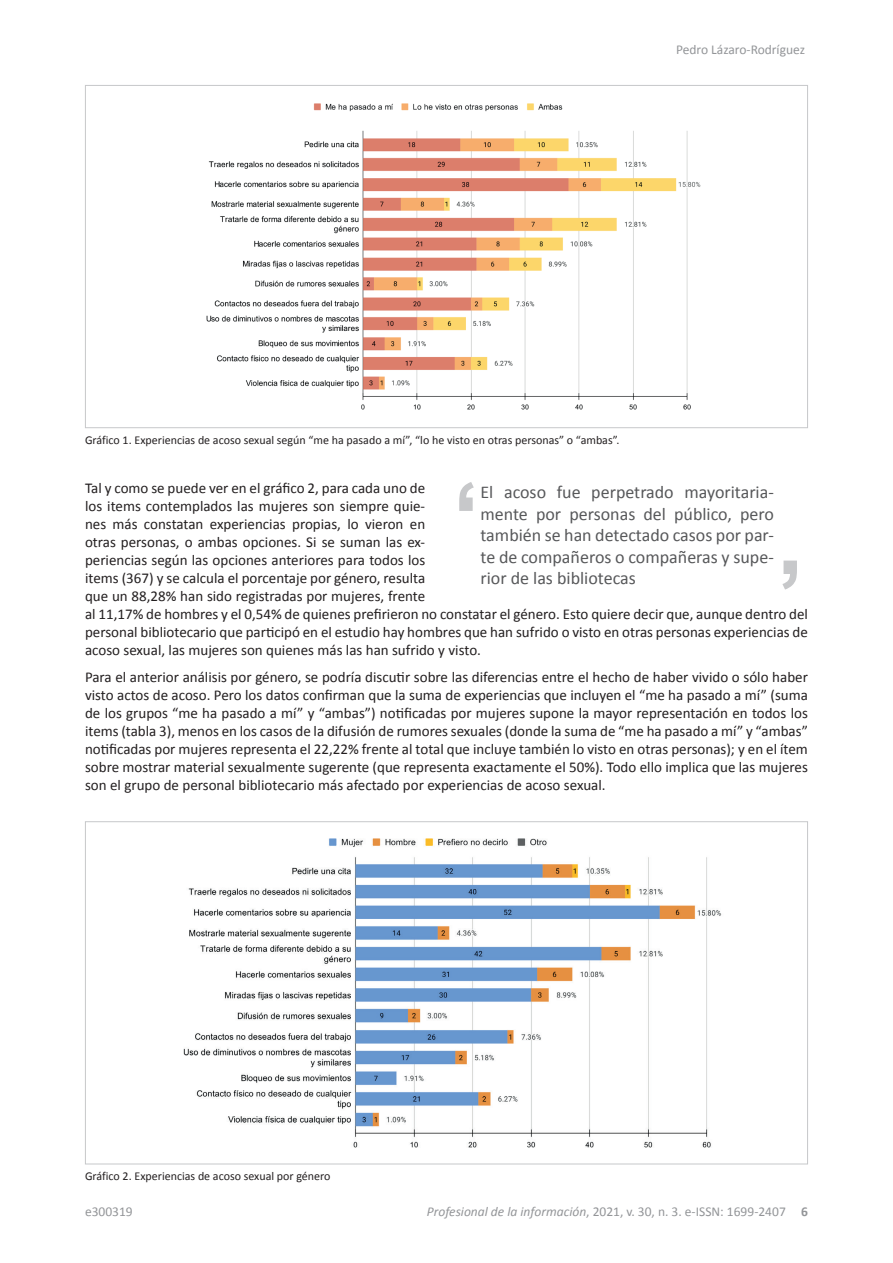
<style>
.page{position:relative;width:893px;height:1263px;background:#fff}
.page>*{position:absolute;margin:0;border:0;box-sizing:border-box;transform-origin:0 0}
.t1{font:18px/21.6px "Calibri";color:#57585a;text-align:justify}
.t2{font:15px/18px "Calibri";color:#231f20}
.t3{font:13.5px "Calibri";color:#939598}
.t4{font:12px "Calibri";color:#231f20}
.s1{font-style:italic}
.s2{font-weight:700}
</style>
<div class="page">
<svg style="left:782px;top:561px;width:15px;height:28px"></svg>
<svg style="left:459px;top:482px;width:15px;height:29px"></svg>
<img style="left:206px;top:103px;width:495px;height:307px">
<img style="left:183px;top:838px;width:539px;height:310px">
<p class="t3" style="left:676px;top:41px;width:131px">Pedro Lázaro-Rodríguez</p>
<p class="t4" style="left:85px;top:433px;width:536px">Gráfico 1. Experiencias de acoso sexual según “me ha pasado a mí”, “lo he visto en otras personas” o “ambas”.</p>
<p class="t2" style="left:85px;top:478px;width:724px">Tal y como se puede ver en el gráfico 2, para cada uno de<br>los items contemplados las mujeres son siempre quie-<br>nes más constatan experiencias propias, lo vieron en<br>otras personas, o ambas opciones. Si se suman las ex-<br>periencias según las opciones anteriores para todos los<br>items (367) y se calcula el porcentaje por género, resulta<br>que un 88,28% han sido registradas por mujeres, frente<br>al 11,17% de hombres y el 0,54% de quienes prefirieron no constatar el género. Esto quiere decir que, aunque dentro del personal bibliotecario que participó en el estudio hay hombres que han sufrido o visto en otras personas experiencias de acoso sexual, las mujeres son quienes más las han sufrido y visto.</p>
<p class="t2" style="left:85px;top:667px;width:724px;text-align:justify">Para el anterior análisis por género, se podría discutir sobre las diferencias entre el hecho de haber vivido o sólo haber visto actos de acoso. Pero los datos confirman que la suma de experiencias que incluyen el “me ha pasado a mí” (suma de los grupos “me ha pasado a mí” y “ambas”) notificadas por mujeres supone la mayor representación en todos los items (tabla 3), menos en los casos de la difusión de rumores sexuales (donde la suma de “me ha pasado a mí” y “ambas” notificadas por mujeres representa el 22,22% frente al total que incluye también lo visto en otras personas); y en el ítem sobre mostrar material sexualmente sugerente (que representa exactamente el 50%). Todo ello implica que las mujeres son el grupo de personal bibliotecario más afectado por experiencias de acoso sexual.</p>
<p class="t1" style="left:480px;top:480px;width:295px">El acoso fue perpetrado mayoritaria&shy;mente por personas del público, pero también se han detectado casos por par&shy;te de compañeros o compañeras y supe&shy;rior de las bibliotecas</p>
<p class="t4" style="left:85px;top:1169px;width:247px">Gráfico 2. Experiencias de acoso sexual por género</p>
<p class="t3" style="left:85px;top:1203px;width:49px">e300319</p>
<p class="t3" style="left:427px;top:1203px;width:383px"><span class="s1">Profesional de la información</span>, 2021, v. 30, n. 3. e-ISSN: 1699-2407 <span class="s2">6</span></p>
</div>
